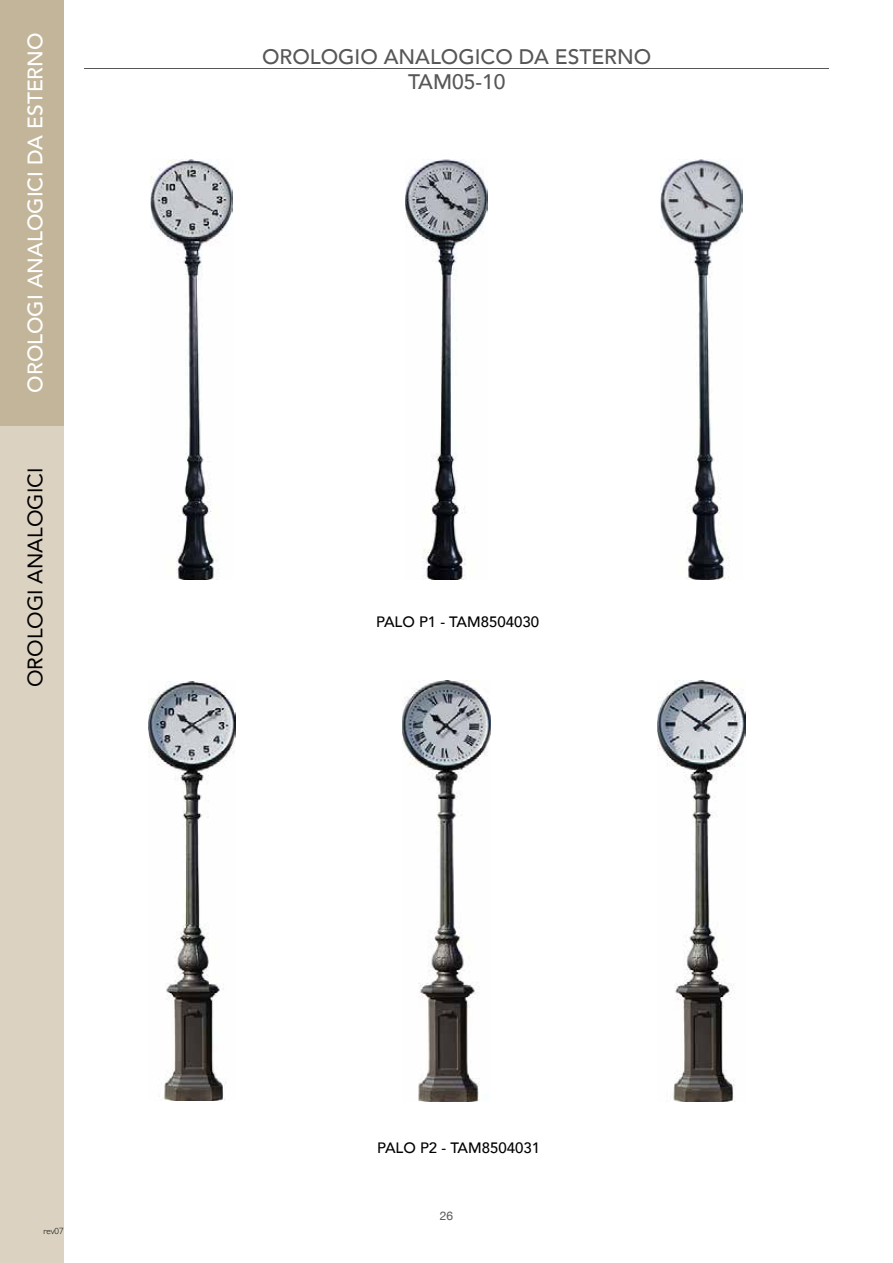
<style>
.page{position:relative;width:893px;height:1263px;background:#fff}
.page>*{position:absolute;margin:0;border:0;box-sizing:border-box;transform-origin:0 0}
.t1{font:500 21px/25.2px "Avenir";color:#575756;text-align:center}
.t2{font:500 21px "Avenir";color:#fff}
.t3{font:21px "Avenir";color:#000}
.t4{font:500 15px "Avenir";color:#000}
.t5{font:12px "Helvetica Neue";color:#575756}
.t6{font:300 9px "Gill Sans";color:#000}
</style>
<div class="page">
<div style="left:0;top:374px;width:64px;height:889px;background:#dbd2c2"></div>
<div style="left:0;top:0;width:64px;height:425px;background:#c2b59a"></div>
<hr style="left:84px;top:68px;width:745px;height:1px;background:#575756">
<img style="left:151px;top:160px;width:82px;height:420px">
<img style="left:406px;top:160px;width:81px;height:420px">
<img style="left:660px;top:160px;width:82px;height:419px">
<img style="left:148px;top:681px;width:87px;height:419px">
<img style="left:403px;top:680px;width:87px;height:421px">
<img style="left:657px;top:680px;width:88px;height:421px">
<p class="t2" style="left:17px;top:393px;width:362px;rotate:-90deg">OROLOGI ANALOGICI DA ESTERNO</p>
<p class="t3" style="left:18px;top:687px;width:221px;rotate:-90deg">OROLOGI ANALOGICI</p>
<p class="t6" style="left:43px;top:1224px;width:22px">rev07</p>
<p class="t1" style="left:262px;top:42px;width:391px">OROLOGIO ANALOGICO DA ESTERNO<br>TAM05-10</p>
<p class="t4" style="left:376px;top:609px;width:164px">PALO P1 - TAM8504030</p>
<p class="t4" style="left:377px;top:1134px;width:164px">PALO P2 - TAM8504031</p>
<p class="t5" style="left:440px;top:1207px;width:15px">26</p>
</div>
